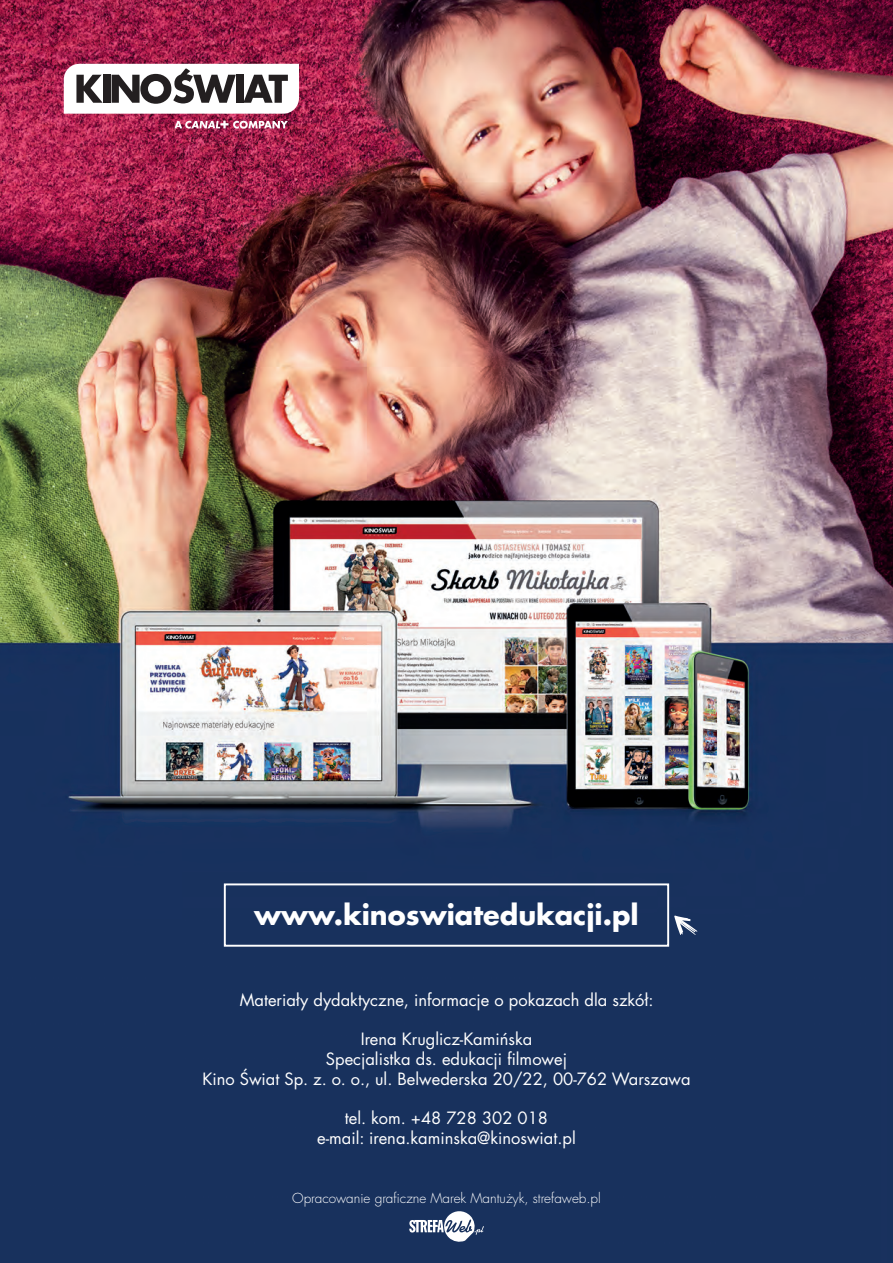
<style>
.page{position:relative;width:893px;height:1263px;background:#fff}
.page>*{position:absolute;margin:0;border:0;box-sizing:border-box;transform-origin:0 0}
.t1{font:700 27.15px "Futura LT Pro";color:#fff}
.t2{font:16.5px "Futura LT Pro";color:#fff}
.t3{font:300 13.5px "Futura LT Pro";color:#fff}
</style>
<div class="page">
<img style="left:0;top:0;width:893px;height:1263px">
<svg style="left:674px;top:915px;width:23px;height:20px"></svg>
<div style="left:224px;top:883px;width:445px;height:64px;border:2px solid #fff"></div>
<svg style="left:409px;top:1210px;width:75px;height:33px"></svg>
<svg style="left:64px;top:64px;width:235px;height:50px"></svg>
<svg style="left:174px;top:121px;width:114px;height:8px"></svg>
<p class="t1" style="left:254px;top:893px;width:386px">www.kinoswiatedukacji.pl</p>
<p class="t2" style="left:240px;top:988px;width:415px">Materiały dydaktyczne, informacje o pokazach dla szkół:</p>
<p class="t2" style="left:361px;top:1028px;width:173px">Irena Kruglicz-Kamińska</p>
<p class="t2" style="left:326px;top:1047px;width:243px">Specjalistka ds. edukacji filmowej</p>
<p class="t2" style="left:202px;top:1067px;width:490px">Kino Świat Sp. z. o. o., ul. Belwederska 20/22, 00-762 Warszawa</p>
<p class="t2" style="left:345px;top:1107px;width:205px">tel. kom. +48 728 302 018</p>
<p class="t2" style="left:317px;top:1127px;width:260px">e-mail: irena.kaminska@kinoswiat.pl</p>
<p class="t3" style="left:292px;top:1189px;width:310px">Opracowanie graficzne Marek Mantużyk, strefaweb.pl</p>
</div>
